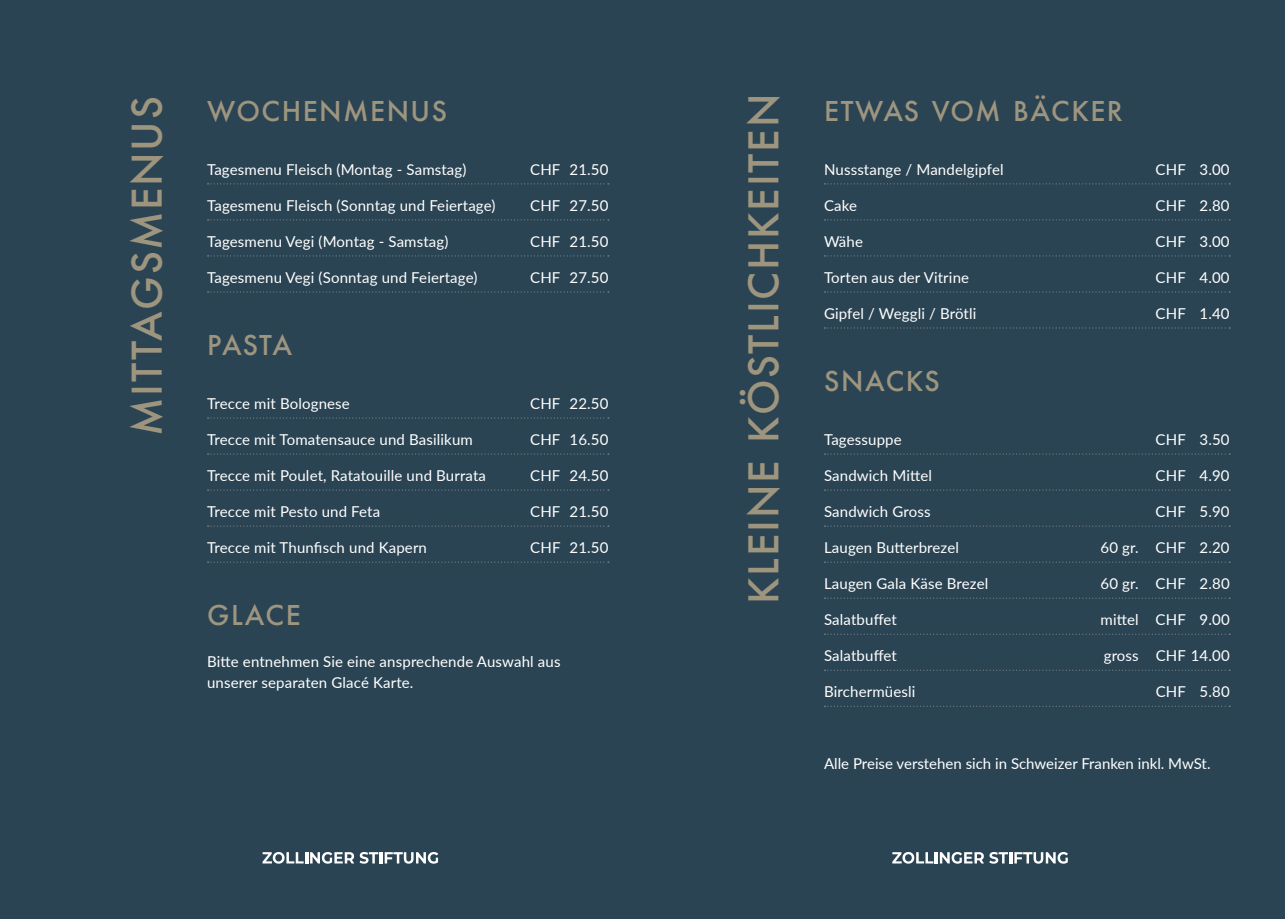
<style>
.page{position:relative;width:1285px;height:919px;background:#fff}
.page>*{position:absolute;margin:0;border:0;box-sizing:border-box;transform-origin:0 0}
.t1{font:500 45px "Futura PT";letter-spacing:.04em;color:#9e957f}
.t2{font:500 30px "Futura PT";letter-spacing:.05em;color:#9e957f}
.t3{font:15px/21px "Lato";letter-spacing:.01em;color:#fff}
</style>
<div class="page">
<div style="left:642px;top:0;width:642px;height:918px;background:#2b4453"></div>
<div style="left:0;top:0;width:642px;height:918px;background:#2b4453"></div>
<svg style="left:892px;top:852px;width:91px;height:11px"></svg>
<svg style="left:989px;top:852px;width:78px;height:11px"></svg>
<svg style="left:824px;top:183px;width:405px;height:1px"></svg>
<svg style="left:824px;top:219px;width:405px;height:1px"></svg>
<svg style="left:824px;top:255px;width:402px;height:1px"></svg>
<svg style="left:824px;top:291px;width:402px;height:1px"></svg>
<svg style="left:824px;top:327px;width:402px;height:1px"></svg>
<svg style="left:824px;top:453px;width:402px;height:1px"></svg>
<svg style="left:824px;top:489px;width:402px;height:1px"></svg>
<svg style="left:824px;top:525px;width:402px;height:1px"></svg>
<svg style="left:824px;top:561px;width:402px;height:1px"></svg>
<svg style="left:824px;top:597px;width:402px;height:1px"></svg>
<svg style="left:824px;top:633px;width:402px;height:1px"></svg>
<svg style="left:824px;top:669px;width:402px;height:1px"></svg>
<svg style="left:824px;top:705px;width:402px;height:1px"></svg>
<svg style="left:262px;top:852px;width:176px;height:11px"></svg>
<svg style="left:207px;top:183px;width:402px;height:1px"></svg>
<svg style="left:207px;top:219px;width:402px;height:1px"></svg>
<svg style="left:207px;top:255px;width:402px;height:1px"></svg>
<svg style="left:207px;top:291px;width:402px;height:1px"></svg>
<svg style="left:207px;top:417px;width:402px;height:1px"></svg>
<svg style="left:207px;top:453px;width:402px;height:1px"></svg>
<svg style="left:207px;top:489px;width:402px;height:1px"></svg>
<svg style="left:207px;top:525px;width:402px;height:1px"></svg>
<svg style="left:207px;top:561px;width:402px;height:1px"></svg>
<h1 class="t1" style="left:119px;top:436px;width:341px;rotate:-90deg">MITTAGSMENUS</h1>
<h2 class="t2" style="left:207px;top:93px;width:241px">WOCHENMENUS</h2>
<p class="t3" style="left:207px;top:158px;width:261px">Tagesmenu Fleisch (Montag - Samstag)</p>
<p class="t3" style="left:530px;top:158px;width:80px">CHF 21.50</p>
<p class="t3" style="left:207px;top:194px;width:290px">Tagesmenu Fleisch (Sonntag und Feiertage)</p>
<p class="t3" style="left:530px;top:194px;width:80px">CHF 27.50</p>
<p class="t3" style="left:207px;top:230px;width:243px">Tagesmenu Vegi (Montag - Samstag)</p>
<p class="t3" style="left:530px;top:230px;width:80px">CHF 21.50</p>
<p class="t3" style="left:207px;top:266px;width:272px">Tagesmenu Vegi (Sonntag und Feiertage)</p>
<p class="t3" style="left:530px;top:266px;width:80px">CHF 27.50</p>
<h2 class="t2" style="left:207px;top:327px;width:86px">PASTA</h2>
<p class="t3" style="left:207px;top:392px;width:144px">Trecce mit Bolognese</p>
<p class="t3" style="left:530px;top:392px;width:80px">CHF 22.50</p>
<p class="t3" style="left:207px;top:428px;width:267px">Trecce mit Tomatensauce und Basilikum</p>
<p class="t3" style="left:530px;top:428px;width:80px">CHF 16.50</p>
<p class="t3" style="left:207px;top:464px;width:280px">Trecce mit Poulet, Ratatouille und Burrata</p>
<p class="t3" style="left:530px;top:464px;width:80px">CHF 24.50</p>
<p class="t3" style="left:207px;top:500px;width:175px">Trecce mit Pesto und Feta</p>
<p class="t3" style="left:530px;top:500px;width:80px">CHF 21.50</p>
<p class="t3" style="left:207px;top:536px;width:221px">Trecce mit Thunfisch und Kapern</p>
<p class="t3" style="left:530px;top:536px;width:80px">CHF 21.50</p>
<h2 class="t2" style="left:207px;top:597px;width:95px">GLACE</h2>
<p class="t3" style="left:207px;top:650px;width:355px">Bitte entnehmen Sie eine ansprechende Auswahl aus unserer separaten Glacé Karte.</p>
<h1 class="t1" style="left:736px;top:604px;width:511px;rotate:-90deg">KLEINE KÖSTLICHKEITEN</h1>
<h2 class="t2" style="left:824px;top:93px;width:300px">ETWAS VOM BÄCKER</h2>
<p class="t3" style="left:823px;top:158px;width:181px">Nussstange / Mandelgipfel</p>
<p class="t3" style="left:1155px;top:158px;width:75px">CHF 3.00</p>
<p class="t3" style="left:823px;top:194px;width:35px">Cake</p>
<p class="t3" style="left:1155px;top:194px;width:75px">CHF 2.80</p>
<p class="t3" style="left:823px;top:230px;width:40px">Wähe</p>
<p class="t3" style="left:1155px;top:230px;width:75px">CHF 3.00</p>
<p class="t3" style="left:823px;top:266px;width:146px">Torten aus der Vitrine</p>
<p class="t3" style="left:1155px;top:266px;width:75px">CHF 4.00</p>
<p class="t3" style="left:823px;top:302px;width:154px">Gipfel / Weggli / Brötli</p>
<p class="t3" style="left:1155px;top:302px;width:75px">CHF 1.40</p>
<h2 class="t2" style="left:824px;top:363px;width:117px">SNACKS</h2>
<p class="t3" style="left:823px;top:428px;width:79px">Tagessuppe</p>
<p class="t3" style="left:1155px;top:428px;width:75px">CHF 3.50</p>
<p class="t3" style="left:823px;top:464px;width:110px">Sandwich Mittel</p>
<p class="t3" style="left:1155px;top:464px;width:75px">CHF 4.90</p>
<p class="t3" style="left:823px;top:500px;width:108px">Sandwich Gross</p>
<p class="t3" style="left:1155px;top:500px;width:75px">CHF 5.90</p>
<p class="t3" style="left:823px;top:536px;width:136px">Laugen Butterbrezel</p>
<p class="t3" style="left:1100px;top:536px;width:131px">60 gr. CHF 2.20</p>
<p class="t3" style="left:823px;top:572px;width:166px">Laugen Gala Käse Brezel</p>
<p class="t3" style="left:1100px;top:572px;width:131px">60 gr. CHF 2.80</p>
<p class="t3" style="left:823px;top:608px;width:74px">Salatbuffet</p>
<p class="t3" style="left:1100px;top:608px;width:131px">mittel CHF 9.00</p>
<p class="t3" style="left:823px;top:644px;width:74px">Salatbuffet</p>
<p class="t3" style="left:1103px;top:644px;width:127px">gross CHF 14.00</p>
<p class="t3" style="left:824px;top:680px;width:93px">Birchermüesli</p>
<p class="t3" style="left:1155px;top:680px;width:75px">CHF 5.80</p>
<p class="t3" style="left:824px;top:752px;width:388px">Alle Preise verstehen sich in Schweizer Franken inkl. MwSt.</p>
</div>
